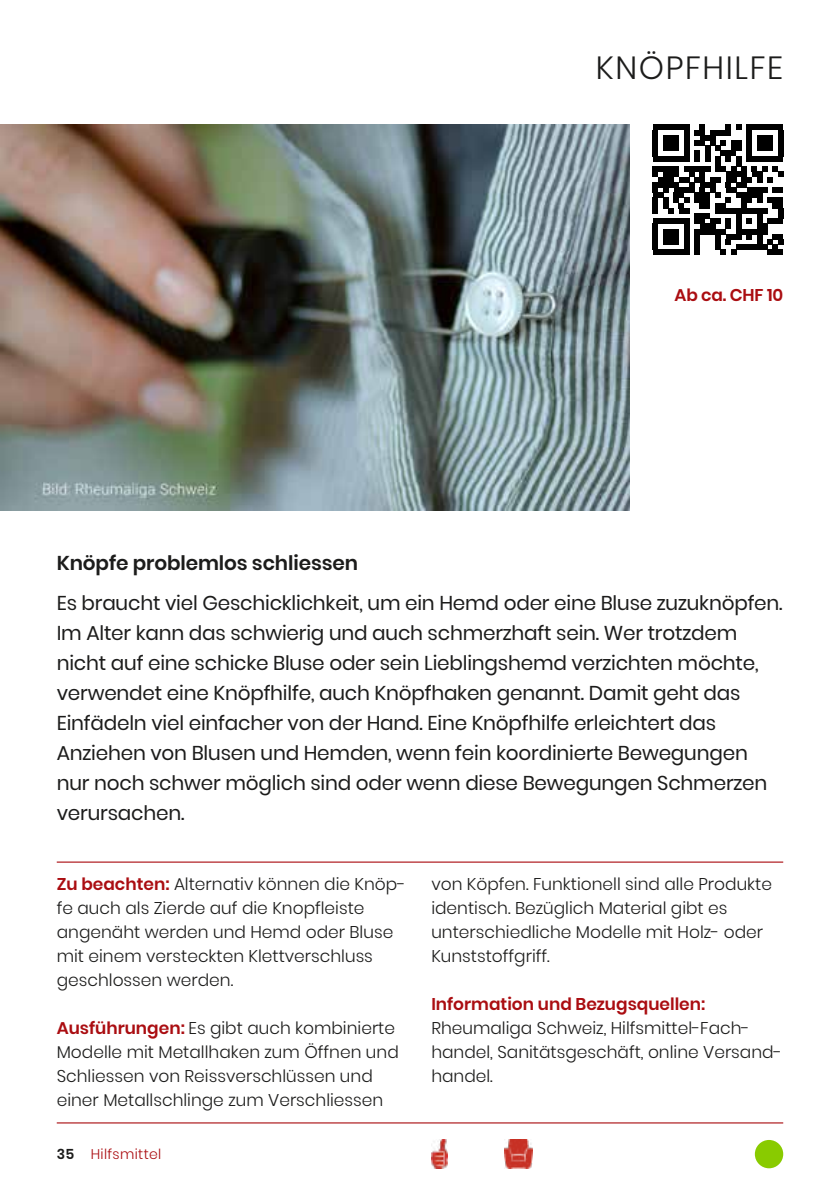
<style>
.page{position:relative;width:840px;height:1191px;background:#fff}
.page>*{position:absolute;margin:0;border:0;box-sizing:border-box;transform-origin:0 0}
.t1{font:300 32px "Poppins";letter-spacing:.05em;color:#1c1c1b}
.t2{font:20px/30px "Poppins";letter-spacing:-.01em;color:#1c1c1b}
.t3{font:600 20px "Poppins";letter-spacing:-.005em;color:#1c1c1b}
.t4{font:300 17px/24px "Poppins";color:#1c1c1b}
.t5{font:600 17px "Poppins";color:#aa0d11}
.t6{font:300 14px "Poppins";letter-spacing:.025em;color:#aa0d11}
.s1{font-weight:600;color:#aa0d11}
.s2{font-weight:600;color:#1c1c1b}
</style>
<div class="page">
<img style="left:0;top:125px;width:629px;height:386px">
<hr style="left:57px;top:861px;width:725px;height:1px;background:#aa0d11">
<hr style="left:57px;top:1122px;width:725px;height:1px;background:#aa0d11">
<img style="left:431px;top:1140px;width:16px;height:28px">
<svg style="left:652px;top:125px;width:130px;height:130px"></svg>
<div style="left:652px;top:250px;width:37px;height:5px;background:#000"></div>
<div style="left:662px;top:229px;width:16px;height:16px;background:#000"></div>
<img style="left:504px;top:1140px;width:28px;height:28px">
<div style="left:754px;top:1140px;width:28px;height:28px;background:#89cb00;border-radius:50%"></div>
<h1 class="t1" style="left:595px;top:49px;width:189px">KNÖPFHILFE</h1>
<p class="t5" style="left:674px;top:285px;width:110px">Ab ca. CHF 10</p>
<p class="t3" style="left:57px;top:551px;width:303px">Knöpfe problemlos schliessen</p>
<p class="t2" style="left:57px;top:588px;width:727px">Es braucht viel Geschicklichkeit, um ein Hemd oder eine Bluse zuzuknöpfen.<br>Im Alter kann das schwierig und auch schmerzhaft sein. Wer trotzdem nicht auf eine schicke Bluse oder sein Lieblingshemd verzichten möchte, verwendet eine Knöpfhilfe, auch Knöpfhaken genannt. Damit geht das Einfädeln viel einfacher von der Hand. Eine Knöpfhilfe erleichtert das Anziehen von Blusen und Hemden, wenn fein koordinierte Bewegungen nur noch schwer möglich sind oder wenn diese Bewegungen Schmerzen verursachen.</p>
<p class="t4" style="left:57px;top:872px;width:350px"><span class="s1">Zu beachten:</span> Alternativ können die Knöp&shy;fe auch als Zierde auf die Knopfleiste angenäht werden und Hemd oder Bluse mit einem versteckten Klettverschluss geschlossen werden.</p>
<p class="t4" style="left:57px;top:1016px;width:343px"><span class="s1">Ausführungen:</span> Es gibt auch kombinierte Modelle mit Metallhaken zum Öffnen und Schliessen von Reissverschlüssen und einer Metallschlinge zum Verschliessen</p>
<p class="t6" style="left:57px;top:1145px;width:106px"><span class="s2">35</span> Hilfsmittel</p>
<p class="t4" style="left:431px;top:872px;width:342px">von Köpfen. Funktionell sind alle Produkte identisch. Bezüglich Material gibt es unterschiedliche Modelle mit Holz- oder Kunststoffgriff.</p>
<p class="t5" style="left:431px;top:994px;width:275px">Information und Bezugsquellen:</p>
<p class="t4" style="left:431px;top:1016px;width:352px">Rheumaliga Schweiz, Hilfsmittel-Fach&shy;handel, Sanitätsgeschäft, online Versand&shy;handel.</p>
</div>
